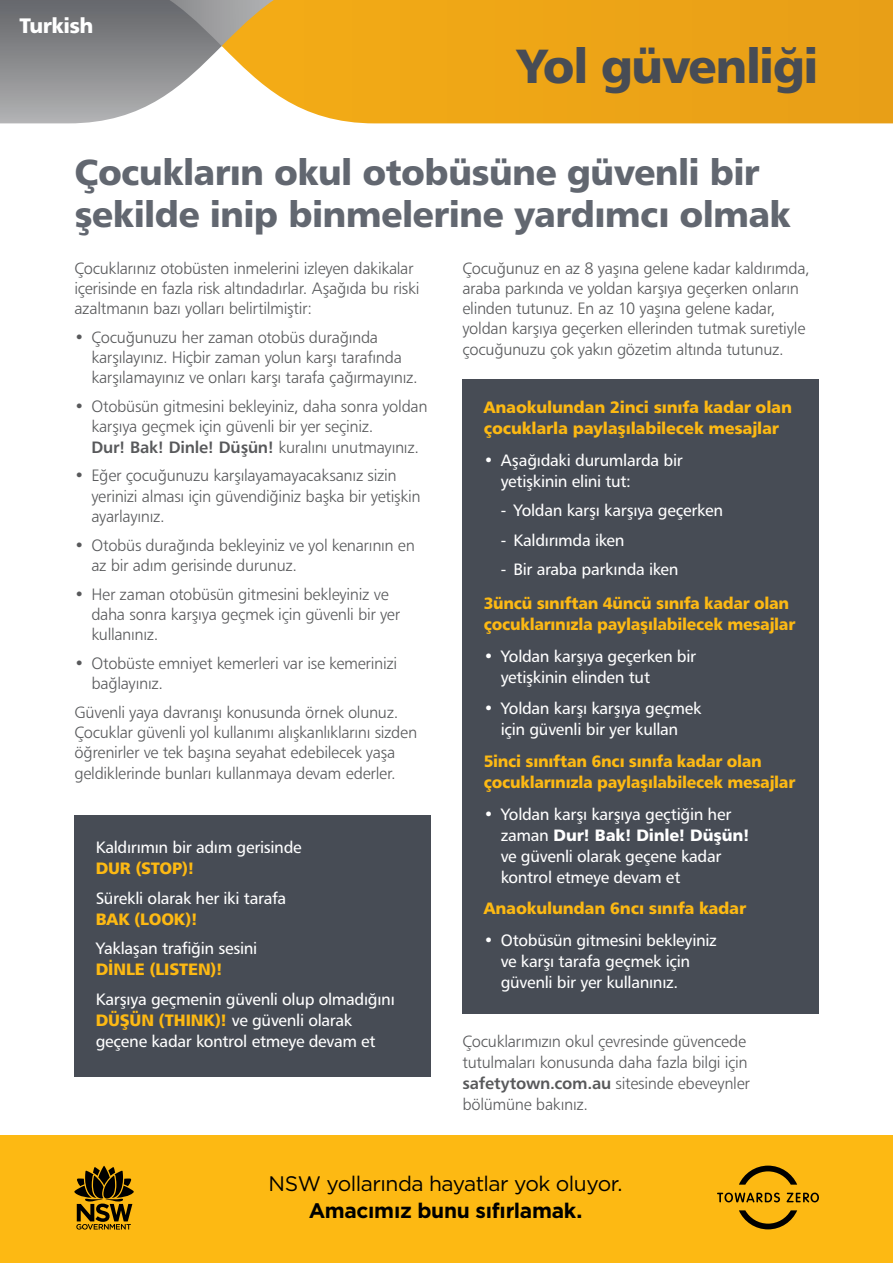
<style>
.page{position:relative;width:893px;height:1263px;background:#fff}
.page>*{position:absolute;margin:0;border:0;box-sizing:border-box;transform-origin:0 0}
.t1{font:700 48px "Trans Text Bd";letter-spacing:-.03em;color:#474c55}
.Page_Heading{font:700 36px/42px "Trans Text Bd";letter-spacing:-.02em;color:#626770}
.t2{font:21px "Gotham";letter-spacing:-.025em;color:#000}
.t3{font:700 21px "Gotham";letter-spacing:-.015em;color:#000}
.t4{font:700 21px "Trans Text Bd";letter-spacing:-.025em;color:#fff}
.Body{font:300 16.5px/20.2px "Trans Text Lt";letter-spacing:-.02em;color:#58595b}
.Messages_to_share{font:16.5px/21px "Trans Text Rm";letter-spacing:-.02em;color:#fff}
.Body-2{font:700 16.5px/21px "Trans Text Bd";letter-spacing:-.015em;color:#fdb913}
.s1{font-family:"Trans Text Md";font-weight:500}
.s2{font-family:"Trans Text Bd";font-weight:700}
.s3{font-family:"Trans Text Bd";font-weight:700;color:#fdb913}
</style>
<div class="page">
<div style="left:0;top:1135px;width:893px;height:128px;background:#fdb913"></div>
<svg style="left:74px;top:1166px;width:60px;height:63px"></svg>
<svg style="left:739px;top:1210px;width:58px;height:19px"></svg>
<svg style="left:739px;top:1165px;width:58px;height:20px"></svg>
<svg style="left:717px;top:1192px;width:63px;height:10px"></svg>
<svg style="left:787px;top:1192px;width:32px;height:10px"></svg>
<div style="left:74px;top:815px;width:357px;height:262px;background:#474c55"></div>
<div style="left:462px;top:379px;width:357px;height:635px;background:#474c55"></div>
<div style="left:370px;top:0;width:523px;height:123px;background:#eca417"></div>
<svg style="left:0;top:0;width:370px;height:123px"></svg>
<p class="t4" style="left:20px;top:12px;width:75px">Turkish</p>
<h1 class="t1" style="left:517px;top:36px;width:303px">Yol güvenliği</h1>
<p class="Page_Heading" style="left:74px;top:150px;width:718px">Çocukların okul otobüsüne güvenli bir şekilde inip binmelerine yardımcı olmak</p>
<p class="Body" style="left:74px;top:257px;width:347px">Çocuklarınız otobüsten inmelerini izleyen dakikalar içerisinde en fazla risk altındadırlar. Aşağıda bu riski azaltmanın bazı yolları belirtilmiştir:</p>
<p class="Body" style="left:91px;top:327px;width:328px;text-indent:-17px">• Çocuğunuzu her zaman otobüs durağında karşılayınız. Hiçbir zaman yolun karşı tarafında karşılamayınız ve onları karşı tarafa çağırmayınız.</p>
<p class="Body" style="left:91px;top:396px;width:338px;text-indent:-17px">• Otobüsün gitmesini bekleyiniz, daha sonra yoldan karşıya geçmek için güvenli bir yer seçiniz.<br><span class="s1">Dur! Bak! Dinle! Düşün!</span> kuralını unutmayınız.</p>
<p class="Body" style="left:91px;top:465px;width:331px;text-indent:-17px">• Eğer çocuğunuzu karşılayamayacaksanız sizin yerinizi alması için güvendiğiniz başka bir yetişkin ayarlayınız.</p>
<p class="Body" style="left:91px;top:534px;width:325px;text-indent:-17px">• Otobüs durağında bekleyiniz ve yol kenarının en az bir adım gerisinde durunuz.</p>
<p class="Body" style="left:91px;top:583px;width:310px;text-indent:-17px">• Her zaman otobüsün gitmesini bekleyiniz ve daha sonra karşıya geçmek için güvenli bir yer kullanınız.</p>
<p class="Body" style="left:91px;top:653px;width:307px;text-indent:-17px">• Otobüste emniyet kemerleri var ise kemerinizi bağlayınız.</p>
<p class="Body" style="left:74px;top:702px;width:344px">Güvenli yaya davranışı konusunda örnek olunuz.<br>Çocuklar güvenli yol kullanımı alışkanlıklarını sizden öğrenirler ve tek başına seyahat edebilecek yaşa geldiklerinde bunları kullanmaya devam ederler.</p>
<p class="Body" style="left:462px;top:257px;width:349px">Çocuğunuz en az 8 yaşına gelene kadar kaldırımda, araba parkında ve yoldan karşıya geçerken onların elinden tutunuz. En az 10 yaşına gelene kadar, yoldan karşıya geçerken ellerinden tutmak suretiyle çocuğunuzu çok yakın gözetim altında tutunuz.</p>
<p class="Body-2" style="left:484px;top:396px;width:310px">Anaokulundan 2inci sınıfa kadar olan çocuklarla paylaşılabilecek mesajlar</p>
<p class="Messages_to_share" style="left:501px;top:449px;width:184px;text-indent:-17px">• Aşağıdaki durumlarda bir yetişkinin elini tut:</p>
<p class="Messages_to_share" style="left:501px;top:500px;width:224px">- Yoldan karşı karşıya geçerken</p>
<p class="Messages_to_share" style="left:501px;top:529px;width:125px">- Kaldırımda iken</p>
<p class="Messages_to_share" style="left:501px;top:559px;width:179px">- Bir araba parkında iken</p>
<p class="Body-2" style="left:484px;top:592px;width:313px">3üncü sınıftan 4üncü sınıfa kadar olan çocuklarınızla paylaşılabilecek mesajlar</p>
<p class="Messages_to_share" style="left:501px;top:645px;width:197px;text-indent:-17px">• Yoldan karşıya geçerken bir yetişkinin elinden tut</p>
<p class="Messages_to_share" style="left:484px;top:698px;width:219px;text-align:center">• Yoldan karşı karşıya geçmek için güvenli bir yer kullan</p>
<p class="Body-2" style="left:484px;top:750px;width:313px">5inci sınıftan 6ncı sınıfa kadar olan çocuklarınızla paylaşılabilecek mesajlar</p>
<p class="Messages_to_share" style="left:501px;top:803px;width:251px;text-indent:-17px">• Yoldan karşı karşıya geçtiğin her zaman <span class="s2">Dur! Bak! Dinle! Düşün! </span>ve güvenli olarak geçene kadar kontrol etmeye devam et</p>
<p class="Body-2" style="left:484px;top:897px;width:264px">Anaokulundan 6ncı sınıfa kadar</p>
<p class="Messages_to_share" style="left:501px;top:929px;width:218px;text-indent:-17px">• Otobüsün gitmesini bekleyiniz ve karşı tarafa geçmek için güvenli bir yer kullanınız.</p>
<p class="Messages_to_share" style="left:96px;top:836px;width:207px">Kaldırımın bir adım gerisinde<br><span class="s3">DUR (STOP)!</span></p>
<p class="Messages_to_share" style="left:96px;top:887px;width:192px">Sürekli olarak her iki tarafa<br><span class="s3">BAK (LOOK)!</span></p>
<p class="Messages_to_share" style="left:96px;top:937px;width:163px">Yaklaşan trafiğin sesini<br><span class="s3">DİNLE (LISTEN)!</span></p>
<p class="Messages_to_share" style="left:96px;top:988px;width:301px">Karşıya geçmenin güvenli olup olmadığını<br><span class="s3">DÜŞÜN (THINK)!</span> ve güvenli olarak geçene kadar kontrol etmeye devam et</p>
<p class="Body" style="left:462px;top:1030px;width:289px;line-height:21px">Çocuklarımızın okul çevresinde güvencede tutulmaları konusunda daha fazla bilgi için <span class="s1">safetytown.com.au</span> sitesinde ebeveynler bölümüne bakınız.</p>
<p class="t2" style="left:269px;top:1170px;width:355px">NSW yollarında hayatlar yok oluyor.</p>
<p class="t3" style="left:309px;top:1196px;width:275px">Amacımız bunu sıfırlamak.</p>
</div>
